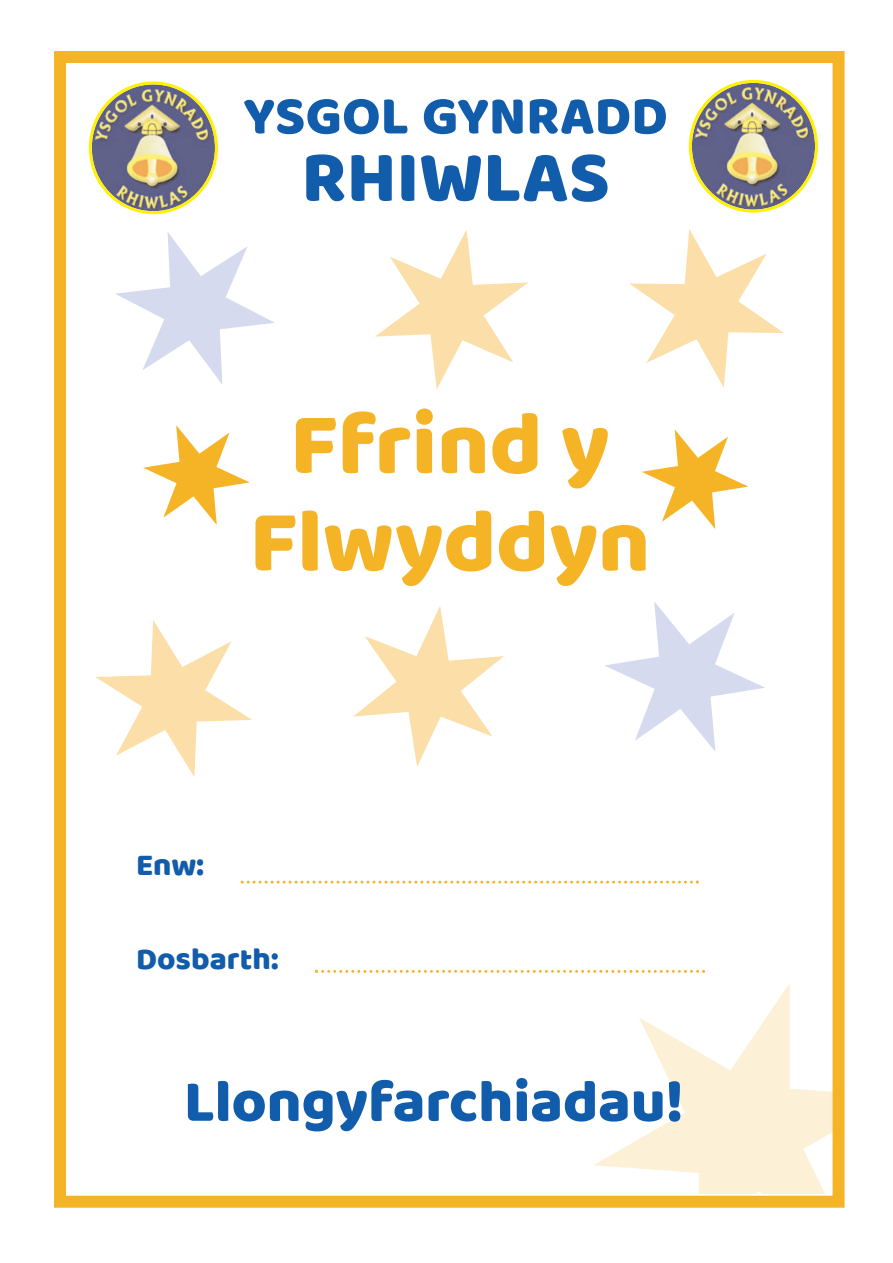
<style>
.page{position:relative;width:893px;height:1263px;background:#fff}
.page>*{position:absolute;margin:0;border:0;box-sizing:border-box;transform-origin:0 0}
.t1{font:90px/97.5px "Baloo";color:#f4b426;text-align:center}
.t2{font:74.25px "Baloo";color:#115cab}
.t3{font:60px "Baloo";color:#115cab}
.t4{font:54.9px "Baloo";color:#115cab}
.t5{font:31.5px "Baloo";color:#115cab}
</style>
<div class="page">
<svg style="left:594px;top:983px;width:237px;height:211px"></svg>
<div style="left:54px;top:51px;width:790px;height:1157px;border:12px solid #f4b426"></div>
<svg style="left:689px;top:80px;width:129px;height:133px"></svg>
<svg style="left:89px;top:81px;width:129px;height:133px"></svg>
<svg style="left:115px;top:232px;width:160px;height:152px"></svg>
<svg style="left:629px;top:229px;width:155px;height:159px"></svg>
<svg style="left:375px;top:230px;width:153px;height:159px"></svg>
<svg style="left:605px;top:602px;width:160px;height:150px"></svg>
<svg style="left:95px;top:620px;width:157px;height:157px"></svg>
<svg style="left:353px;top:606px;width:151px;height:161px"></svg>
<svg style="left:642px;top:429px;width:106px;height:100px"></svg>
<svg style="left:143px;top:425px;width:107px;height:100px"></svg>
<svg style="left:241px;top:881px;width:458px;height:3px"></svg>
<svg style="left:315px;top:970px;width:390px;height:3px"></svg>
<p class="t4" style="left:243px;top:82px;width:426px">YSGOL GYNRADD</p>
<p class="t2" style="left:301px;top:132px;width:310px">RHIWLAS</p>
<h1 class="t1" style="left:250px;top:393px;width:402px">Ffrind y<br>Flwyddyn</h1>
<p class="t5" style="left:136px;top:846px;width:70px">Enw:</p>
<p class="t5" style="left:136px;top:940px;width:144px">Dosbarth:</p>
<p class="t3" style="left:184px;top:1065px;width:501px">Llongyfarchiadau!</p>
</div>
